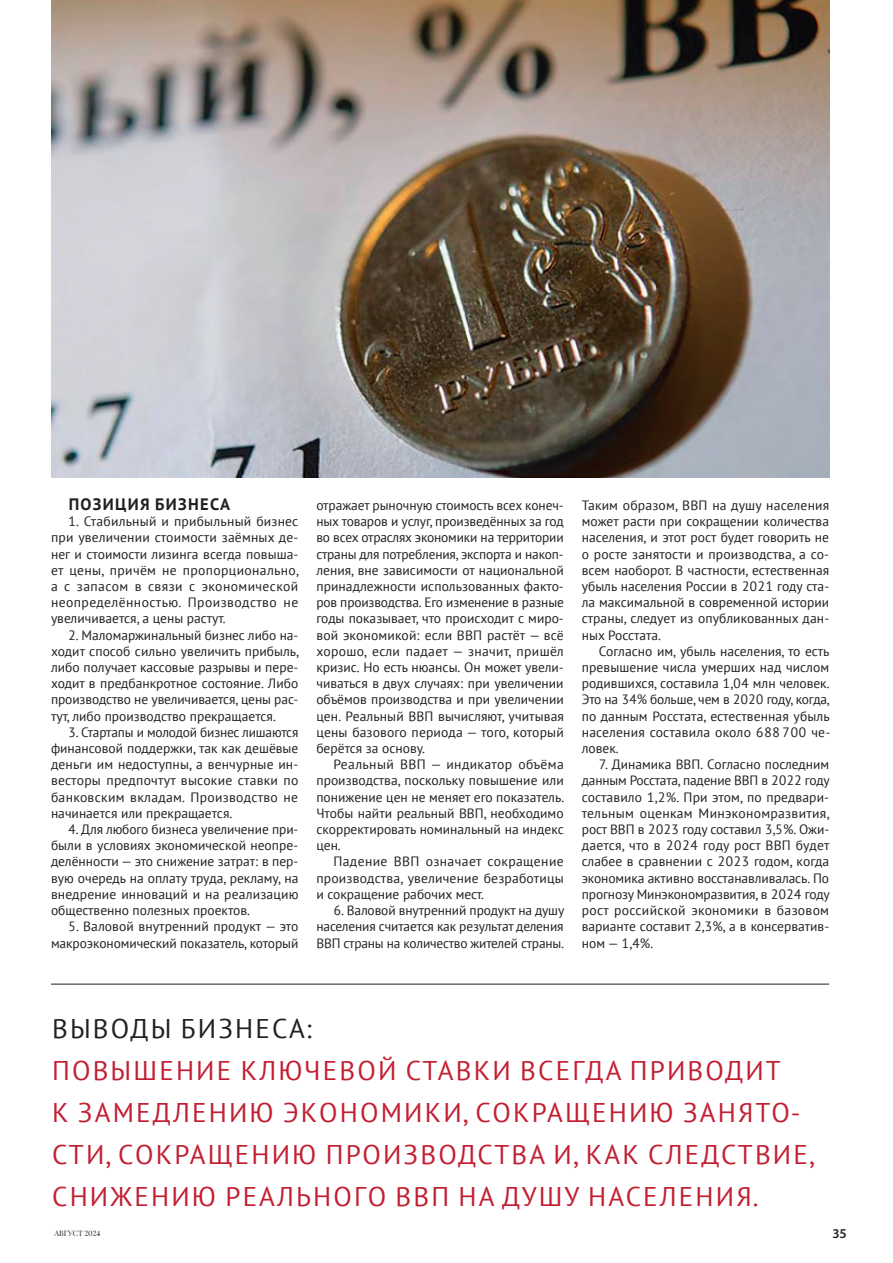
<style>
.page{position:relative;width:893px;height:1263px;background:#fff}
.page>*{position:absolute;margin:0;border:0;box-sizing:border-box;transform-origin:0 0}
.t1{font:27px/42px "PT Sans";letter-spacing:.08em;color:#c21f32}
.t2{font:27px "PT Sans";letter-spacing:.08em;color:#231f20}
.t3{font:700 16.5px "PT Sans";letter-spacing:.08em;color:#231f20}
.t4{font:13.5px/16.2px "PT Sans";color:#231f20;text-align:justify}
.t5{font:600 13.5px "Myriad Pro";color:#231f20}
.t6{font:7.5px "Playfair Display";color:#231f20}
</style>
<div class="page">
<hr style="left:51px;top:984px;width:778px;height:1px;background:#231f20">
<img style="left:51px;top:0;width:778px;height:478px">
<p class="t3" style="left:69px;top:493px;width:163px">ПОЗИЦИЯ БИЗНЕСА</p>
<p class="t4" style="left:51px;top:513px;width:249px;text-indent:17px">1. Стабильный и прибыльный бизнес при увеличении стоимости заёмных де&shy;нег и стоимости лизинга всегда повыша&shy;ет цены, причём не пропорционально, а с запасом в связи с экономической неопределённостью. Производство не увеличивается, а цены растут.</p>
<p class="t4" style="left:51px;top:626px;width:249px;text-indent:17px">2. Маломаржинальный бизнес либо на&shy;ходит способ сильно увеличить прибыль, либо получает кассовые разрывы и пере&shy;ходит в предбанкротное состояние. Либо производство не увеличивается, цены рас&shy;тут, либо производство прекращается.</p>
<p class="t4" style="left:51px;top:724px;width:249px;text-indent:17px">3. Стартапы и молодой бизнес лишаются финансовой поддержки, так как дешёвые деньги им недоступны, а венчурные ин&shy;весторы предпочтут высокие ставки по банковским вкладам. Производство не начинается или прекращается.</p>
<p class="t4" style="left:51px;top:821px;width:249px;text-indent:17px">4. Для любого бизнеса увеличение при&shy;были в условиях экономической неопре&shy;делённости — это снижение затрат: в пер&shy;вую очередь на оплату труда, рекламу, на внедрение инноваций и на реализацию общественно полезных проектов.</p>
<p class="t4" style="left:51px;top:918px;width:249px;text-align:right">5. Валовой внутренний продукт — это макроэкономический показатель, который</p>
<p class="t4" style="left:316px;top:497px;width:249px">отражает рыночную стоимость всех конеч&shy;ных товаров и услуг, произведённых за год во всех отраслях экономики на территории страны для потребления, экспорта и накоп&shy;ления, вне зависимости от национальной принадлежности использованных факто&shy;ров производства. Его изменение в разные годы показывает, что происходит с миро&shy;вой экономикой: если ВВП растёт — всё хорошо, если падает — значит, пришёл кризис. Но есть нюансы. Он может увели&shy;чиваться в двух случаях: при увеличении объёмов производства и при увеличении цен. Реальный ВВП вычисляют, учитывая цены базового периода — того, который берётся за основу.</p>
<p class="t4" style="left:316px;top:756px;width:249px;text-indent:17px">Реальный ВВП — индикатор объёма производства, поскольку повышение или понижение цен не меняет его показатель.<br>Чтобы найти реальный ВВП, необходимо скорректировать номинальный на индекс цен.</p>
<p class="t4" style="left:316px;top:853px;width:249px;text-indent:17px">Падение ВВП означает сокращение производства, увеличение безработицы и сокращение рабочих мест.</p>
<p class="t4" style="left:316px;top:902px;width:249px;text-indent:17px">6. Валовой внутренний продукт на душу населения считается как результат деления ВВП страны на количество жителей страны.</p>
<p class="t4" style="left:582px;top:497px;width:249px">Таким образом, ВВП на душу населения может расти при сокращении количества населения, и этот рост будет говорить не о росте занятости и производства, а со&shy;всем наоборот. В частности, естественная убыль населения России в 2021 году ста&shy;ла максимальной в современной истории страны, следует из опубликованных дан&shy;ных Росстата.</p>
<p class="t4" style="left:582px;top:643px;width:250px;text-indent:17px">Согласно им, убыль населения, то есть превышение числа умерших над числом родившихся, составила 1,04 млн человек.<br>Это на 34% больше, чем в 2020 году, когда, по данным Росстата, естественная убыль населения составила около 688 700 че&shy;ловек.</p>
<p class="t4" style="left:582px;top:756px;width:250px;text-indent:17px">7. Динамика ВВП. Согласно последним данным Росстата, падение ВВП в 2022 году составило 1,2%. При этом, по предвари&shy;тельным оценкам Минэкономразвития, рост ВВП в 2023 году составил 3,5%. Ожи&shy;дается, что в 2024 году рост ВВП будет слабее в сравнении с 2023 годом, когда экономика активно восстанавливалась. По прогнозу Минэкономразвития, в 2024 году рост российской экономики в базовом варианте составит 2,3%, а в консерватив&shy;ном — 1,4%.</p>
<p class="t2" style="left:52px;top:1011px;width:262px">ВЫВОДЫ БИЗНЕСА:</p>
<p class="t1" style="left:52px;top:1049px;width:764px">ПОВЫШЕНИЕ КЛЮЧЕВОЙ СТАВКИ ВСЕГДА ПРИВОДИТ<br>К ЗАМЕДЛЕНИЮ ЭКОНОМИКИ, СОКРАЩЕНИЮ ЗАНЯТО-СТИ, СОКРАЩЕНИЮ ПРОИЗВОДСТВА И, КАК СЛЕДСТВИЕ, СНИЖЕНИЮ РЕАЛЬНОГО ВВП НА ДУШУ НАСЕЛЕНИЯ.</p>
<p class="t6" style="left:54px;top:1228px;width:48px">АВГУСТ 2024</p>
<p class="t5" style="left:832px;top:1224px;width:16px">35</p>
</div>
